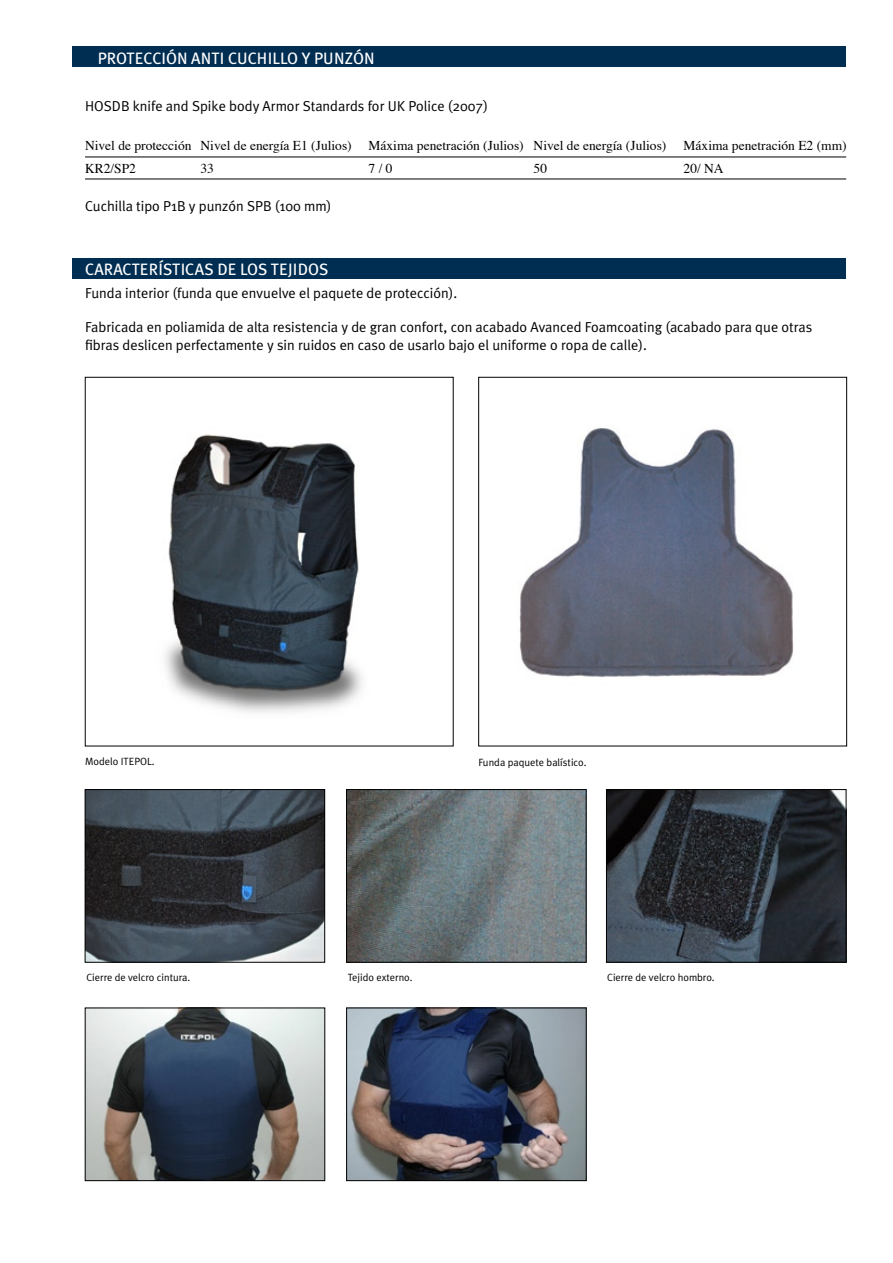
<style>
.page{position:relative;width:893px;height:1263px;background:#fff}
.page>*{position:absolute;margin:0;border:0;box-sizing:border-box;transform-origin:0 0}
.t1{font:16.5px "Meta Plus";color:#fff}
.t2{font:14.4px/17.2px "Meta Plus Normal";color:#000}
.t3{font:13.5px "Times";color:#000}
.t4{font:10.5px "Meta Plus Normal";color:#000}
</style>
<div class="page">
<div style="left:72px;top:47px;width:774px;height:20px;background:#002e52"></div>
<div style="left:72px;top:259px;width:774px;height:20px;background:#002e52"></div>
<img style="left:87px;top:791px;width:236px;height:169px">
<div style="left:85px;top:789px;width:240px;height:173px;border:1px solid #000"></div>
<img style="left:348px;top:791px;width:236px;height:169px">
<div style="left:346px;top:789px;width:240px;height:173px;border:1px solid #000"></div>
<hr style="left:85px;top:157px;width:761px;height:1px;background:#000">
<hr style="left:85px;top:179px;width:761px;height:1px;background:#000">
<img style="left:165px;top:434px;width:198px;height:279px">
<div style="left:478px;top:377px;width:369px;height:369px;border:1px solid #000"></div>
<img style="left:608px;top:791px;width:236px;height:169px">
<div style="left:606px;top:789px;width:240px;height:173px;border:1px solid #000"></div>
<img style="left:519px;top:428px;width:275px;height:249px">
<img style="left:87px;top:1010px;width:236px;height:169px">
<div style="left:85px;top:1008px;width:240px;height:173px;border:1px solid #000"></div>
<img style="left:348px;top:1010px;width:236px;height:169px">
<div style="left:346px;top:1008px;width:240px;height:173px;border:1px solid #000"></div>
<p class="t1" style="left:98px;top:48px;width:19px">PROTECCIÓN</p>
<p class="t1" style="left:191px;top:48px;width:9px">ANTI</p>
<p class="t1" style="left:228px;top:48px;width:48px">CUCHILLO</p>
<p class="t1" style="left:302px;top:48px;width:23px">YPUN</p>
<p class="t1" style="left:345px;top:48px;width:19px">ZÓN</p>
<p class="t2" style="left:85px;top:98px;width:404px">HOSDB knife and Spike body Armor Standards for UK Police (2007)</p>
<p class="t3" style="left:85px;top:133px;width:583px">Nivel de protección Nivel de energía E1 (Julios) Máxima penetración (Julios) Nivel de energía (Julios)</p>
<p class="t3" style="left:684px;top:133px;width:165px">Máxima penetración E2 (mm)</p>
<p class="t3" style="left:85px;top:156px;width:53px">KR2/SP2</p>
<p class="t3" style="left:201px;top:156px;width:15px">33</p>
<p class="t3" style="left:369px;top:156px;width:26px">7 / 0</p>
<p class="t3" style="left:534px;top:156px;width:15px">50</p>
<p class="t3" style="left:684px;top:156px;width:42px">20/ NA</p>
<p class="t2" style="left:85px;top:197px;width:248px">Cuchilla tipo P1B y punzón SPB (100 mm)</p>
<p class="t1" style="left:85px;top:260px;width:245px">CARACTERÍSTICAS DE LOS TEJIDOS</p>
<p class="t2" style="left:85px;top:284px;width:374px">Funda interior (funda que envuelve el paquete de protección).</p>
<p class="t2" style="left:85px;top:318px;width:729px">Fabricada en poliamida de alta resistencia y de gran confort, con acabado Avanced Foamcoating (acabado para que otras fibras deslicen perfectamente y sin ruidos en caso de usarlo bajo el uniforme o ropa de calle).</p>
<p class="t4" style="left:85px;top:755px;width:71px">Modelo ITEPOL.</p>
<p class="t4" style="left:478px;top:756px;width:110px">Funda paquete balístico.</p>
<p class="t4" style="left:86px;top:971px;width:105px">Cierre de velcro cintura.</p>
<p class="t4" style="left:348px;top:971px;width:66px">Tejido externo.</p>
<p class="t4" style="left:607px;top:971px;width:109px">Cierre de velcro hombro.</p>
</div>
